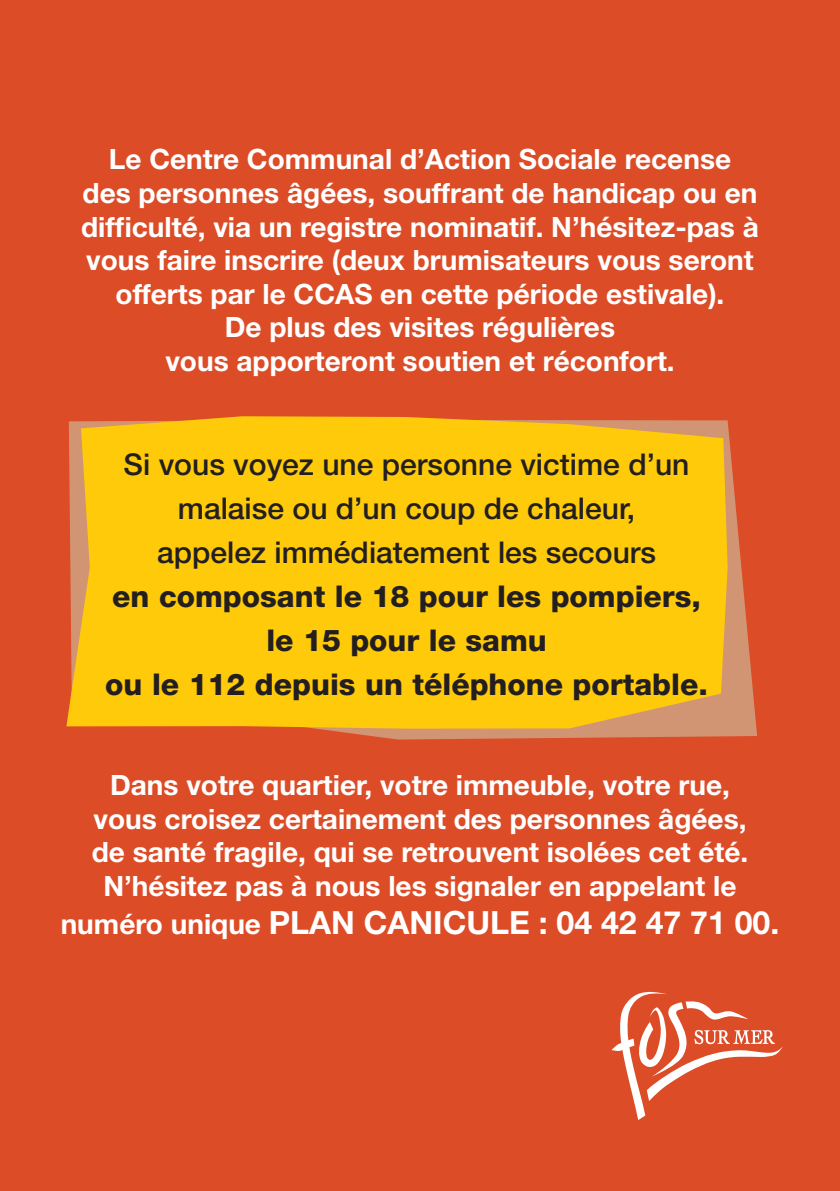
<style>
.page{position:relative;width:840px;height:1191px;background:#fff}
.page>*{position:absolute;margin:0;border:0;box-sizing:border-box;transform-origin:0 0}
.t1{font:700 32px "Helvetica Neue";color:#fff}
.t2{font:500 30px/44px "Helvetica Neue";color:#231f20;text-align:center}
.t3{font:800 30px/44px "Helvetica Neue";color:#231f20;text-align:center}
.t4{font:700 28px/33.6px "Helvetica Neue";color:#fff;text-align:center}
.s1{font-size:28px}
</style>
<div class="page">
<div style="left:0;top:0;width:839px;height:1191px;background:#dc4c27"></div>
<svg style="left:312px;top:420px;width:444px;height:319px;fill:#d19574"></svg>
<div style="left:66px;top:416px;width:661px;height:312px;background:#feca0a"></div>
<svg style="left:612px;top:991px;width:170px;height:129px"></svg>
<p class="t4" style="left:81px;top:142px;width:679px">Le Centre Communal d’Action Sociale recense<br>des personnes âgées, souffrant de handicap ou en difficulté, via un registre nominatif. N’hésitez-pas à vous faire inscrire (deux brumisateurs vous seront offerts par le CCAS en cette période estivale).<br>De plus des visites régulières<br>vous apporteront soutien et réconfort.</p>
<p class="t2" style="left:124px;top:441px;width:567px">Si vous voyez une personne victime d’un malaise ou d’un coup de chaleur, appelez immédiatement les secours</p>
<p class="t3" style="left:105px;top:574px;width:603px">en composant le 18 pour les pompiers, le 15 pour le samu<br>ou le 112 depuis un téléphone portable.</p>
<p class="t4" style="left:92px;top:767px;width:657px">Dans votre quartier, votre immeuble, votre rue, vous croisez certainement des personnes âgées, de santé fragile, qui se retrouvent isolées cet été.<br>N’hésitez pas à nous les signaler en appelant le</p>
<p class="t1" style="left:61px;top:903px;width:719px"><span class="s1">numéro unique</span> PLAN CANICULE : 04 42 47 71 00.</p>
</div>
